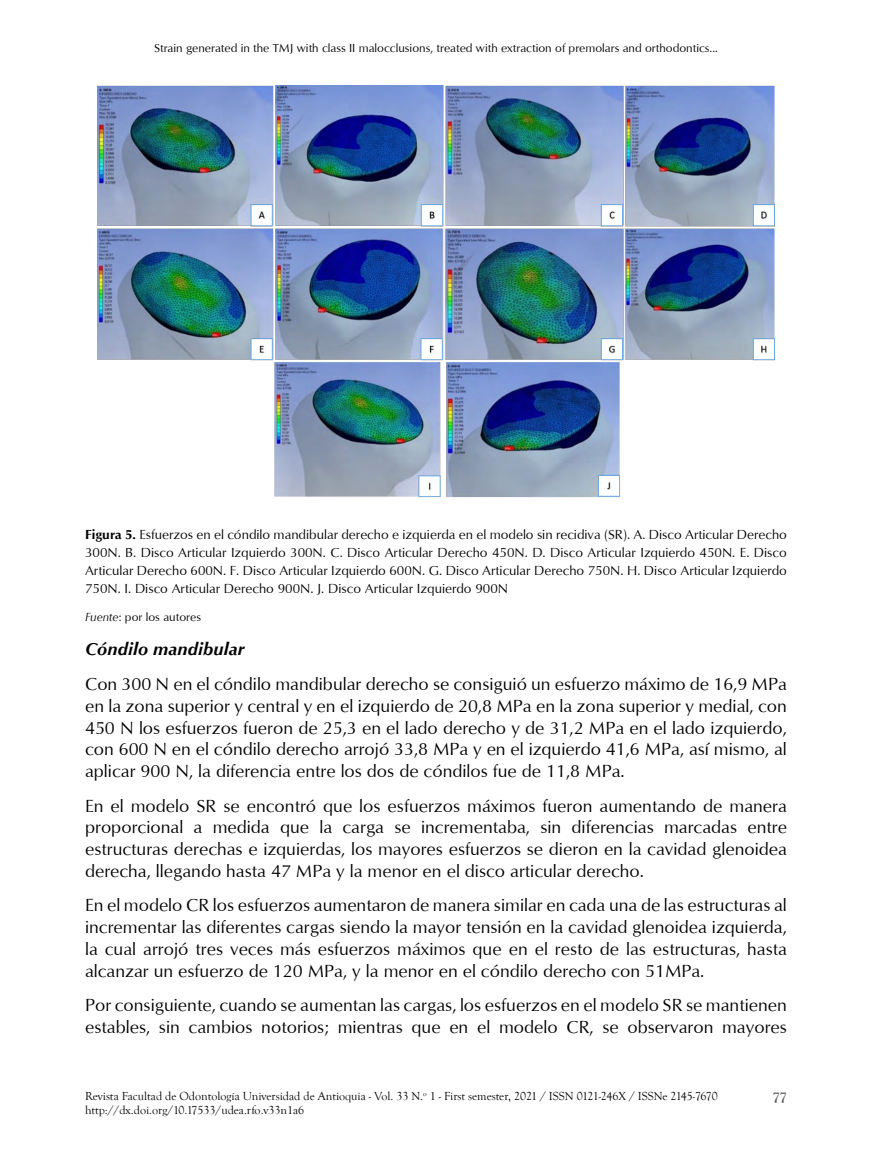
<style>
.page{position:relative;width:872px;height:1149px;background:#fff}
.page>*{position:absolute;margin:0;border:0;box-sizing:border-box;transform-origin:0 0}
.t1{font:18px/21.8px "Optimum";color:#000;text-align:justify}
.t2{font:italic 700 18px "Optimum";color:#000}
.t3{font:700 15px "Goudy Old Style T";color:#575756}
.t4{font:13.5px/18px "Optimum";color:#000;text-align:justify}
.t5{font:12px "Goudy Old Style T";color:#000}
.t6{font:12px "Optimum";color:#000}
.s1{font-weight:700}
.s2{font-style:italic}
</style>
<div class="page">
<img style="left:97px;top:85px;width:678px;height:413px">
<p class="t6" style="left:154px;top:41px;width:565px">Strain generated in the TMJ with class II malocclusions, treated with extraction of premolars and orthodontics...</p>
<p class="t4" style="left:85px;top:525px;width:703px"><span class="s1">Figura 5.</span> Esfuerzos en el cóndilo mandibular derecho e izquierda en el modelo sin recidiva (SR). A. Disco Articular Derecho 300N. B. Disco Articular Izquierdo 300N. C. Disco Articular Derecho 450N. D. Disco Articular Izquierdo 450N. E. Disco Articular Derecho 600N. F. Disco Articular Izquierdo 600N. G. Disco Articular Derecho 750N. H. Disco Articular Izquierdo 750N. I. Disco Articular Derecho 900N. J. Disco Articular Izquierdo 900N</p>
<p class="t6" style="left:85px;top:609px;width:117px"><span class="s2">Fuente</span>: por los autores</p>
<p class="t2" style="left:85px;top:638px;width:161px">Cóndilo mandibular</p>
<p class="t1" style="left:85px;top:672px;width:703px">Con 300 N en el cóndilo mandibular derecho se consiguió un esfuerzo máximo de 16,9 MPa en la zona superior y central y en el izquierdo de 20,8 MPa en la zona superior y medial, con 450 N los esfuerzos fueron de 25,3 en el lado derecho y de 31,2 MPa en el lado izquierdo, con 600 N en el cóndilo derecho arrojó 33,8 MPa y en el izquierdo 41,6 MPa, así mismo, al aplicar 900 N, la diferencia entre los dos de cóndilos fue de 11,8 MPa.</p>
<p class="t1" style="left:85px;top:794px;width:703px">En el modelo SR se encontró que los esfuerzos máximos fueron aumentando de manera proporcional a medida que la carga se incrementaba, sin diferencias marcadas entre estructuras derechas e izquierdas, los mayores esfuerzos se dieron en la cavidad glenoidea derecha, llegando hasta 47 MPa y la menor en el disco articular derecho.</p>
<p class="t1" style="left:85px;top:893px;width:703px">En el modelo CR los esfuerzos aumentaron de manera similar en cada una de las estructuras al incrementar las diferentes cargas siendo la mayor tensión en la cavidad glenoidea izquierda, la cual arrojó tres veces más esfuerzos máximos que en el resto de las estructuras, hasta alcanzar un esfuerzo de 120 MPa, y la menor en el cóndilo derecho con 51MPa.</p>
<p class="t1" style="left:85px;top:993px;width:703px">Por consiguiente, cuando se aumentan las cargas, los esfuerzos en el modelo SR se mantienen estables, sin cambios notorios; mientras que en el modelo CR, se observaron mayores</p>
<p class="t5" style="left:85px;top:1088px;width:634px">Revista Facultad de Odontología Universidad de Antioquia - Vol. 33 N.<sup>o</sup> 1 - First semester, 2021 / ISSN 0121-246X / ISSNe 2145-7670</p>
<p class="t3" style="left:772px;top:1088px;width:16px">77</p>
<p class="t5" style="left:85px;top:1103px;width:221px">http://dx.doi.org/10.17533/udea.rfo.v33n1a6</p>
</div>
